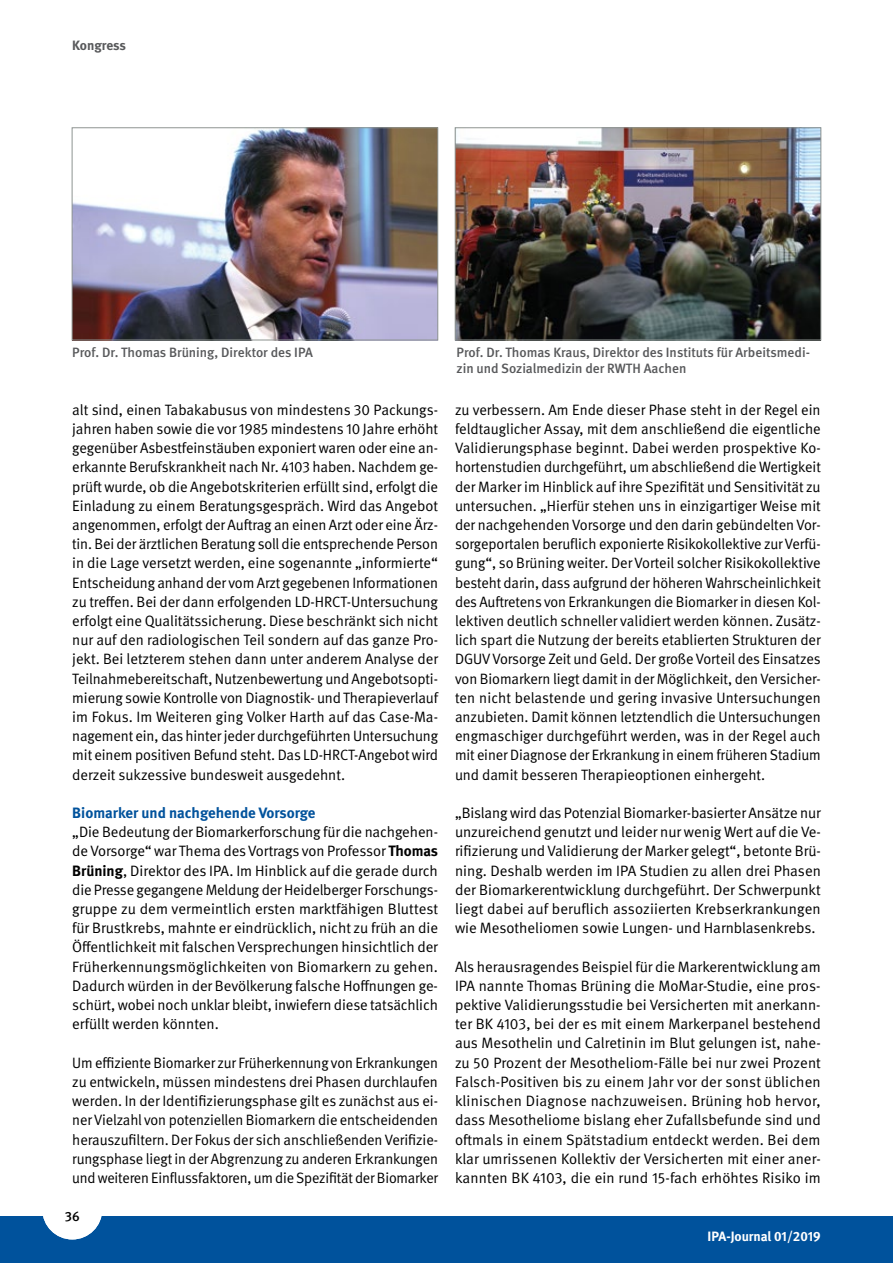
<style>
.page{position:relative;width:893px;height:1263px;background:#fff}
.page>*{position:absolute;margin:0;border:0;box-sizing:border-box;transform-origin:0 0}
.t1{font:15px/19.2px "DGUV Meta";letter-spacing:-.005em;color:#000;text-align:justify}
.t2{font:15px/19.2px "DGUV Meta";letter-spacing:-.005em;color:#000;text-align:justify;scale:.96 1}
.t3{font:700 15px "DGUV Meta";color:#00529c}
.t4{font:500 13.5px/16.2px "DGUV Meta";color:#58595b}
.t5{font:700 13.5px "DGUV Meta";letter-spacing:-.005em;color:#fff}
.t6{font:700 13.5px "DGUV Meta";letter-spacing:-.005em;color:#58595b}
.t7{font:500 13.5px "DGUV Meta";color:#000}
.s1{font-weight:700}
</style>
<div class="page">
<div style="left:0;top:1216px;width:893px;height:47px;background:#00529c"></div>
<div style="left:42px;top:1179px;width:60px;height:60px;background:#fff;border-radius:50%"></div>
<img style="left:457px;top:130px;width:362px;height:208px">
<div style="left:455px;top:128px;width:366px;height:212px;border:1px solid #8e9491"></div>
<img style="left:74px;top:130px;width:362px;height:208px">
<div style="left:72px;top:128px;width:366px;height:212px;border:1px solid #8e9491"></div>
<p class="t6" style="left:72px;top:37px;width:55px">Kongress</p>
<p class="t4" style="left:72px;top:345px;width:242px">Prof. Dr. Thomas Brüning, Direktor des IPA</p>
<p class="t1" style="left:72px;top:400px;width:367px">alt sind, einen Tabakabusus von mindestens 30 Packungs&shy;jahren haben sowie die vor 1985 mindestens 10 Jahre erhöht gegenüber Asbestfeinstäuben exponiert waren oder eine an&shy;erkannte Berufskrankheit nach Nr. 4103 haben. Nachdem ge&shy;prüft wurde, ob die Angebotskriterien erfüllt sind, erfolgt die Einladung zu einem Beratungsgespräch. Wird das Angebot angenommen, erfolgt der Auftrag an einen Arzt oder eine Ärz&shy;tin. Bei der ärztlichen Beratung soll die entsprechende Person in die Lage versetzt werden, eine sogenannte „informierte“ Entscheidung anhand der vom Arzt gegebenen Informationen zu treffen. Bei der dann erfolgenden LD-HRCT-Untersuchung erfolgt eine Qualitätssicherung. Diese beschränkt sich nicht nur auf den radiologischen Teil sondern auf das ganze Pro&shy;jekt. Bei letzterem stehen dann unter anderem Analyse der Teilnahmebereitschaft, Nutzenbewertung und Angebotsopti&shy;mierung sowie Kontrolle von Diagnostik- und Therapieverlauf im Fokus. Im Weiteren ging Volker Harth auf das Case-Ma&shy;nagement ein, das hinter jeder durchgeführten Untersuchung mit einem positiven Befund steht. Das LD-HRCT-Angebot wird derzeit sukzessive bundesweit ausgedehnt.</p>
<p class="t3" style="left:72px;top:804px;width:245px">Biomarker und nachgehende Vorsorge</p>
<p class="t1" style="left:72px;top:823px;width:367px">„Die Bedeutung der Biomarkerforschung für die nachgehen&shy;de Vorsorge“ war Thema des Vortrags von Professor <span class="s1">Thomas Brüning</span>, Direktor des IPA. Im Hinblick auf die gerade durch die Presse gegangene Meldung der Heidelberger Forschungs&shy;gruppe zu dem vermeintlich ersten marktfähigen Bluttest für Brustkrebs, mahnte er eindrücklich, nicht zu früh an die Öffentlichkeit mit falschen Versprechungen hinsichtlich der Früherkennungsmöglichkeiten von Biomarkern zu gehen.<br>Dadurch würden in der Bevölkerung falsche Hoffnungen ge&shy;schürt, wobei noch unklar bleibt, inwiefern diese tatsächlich erfüllt werden könnten.</p>
<p class="t2" style="left:72px;top:1053px;width:383px">Um effiziente Biomarker zur Früherkennung von Erkrankungen zu entwickeln, müssen mindestens drei Phasen durchlaufen werden. In der Identifizierungsphase gilt es zunächst aus ei&shy;ner Vielzahl von potenziellen Biomarkern die entscheidenden herauszufiltern. Der Fokus der sich anschließenden Verifizie&shy;rungsphase liegt in der Abgrenzung zu anderen Erkrankungen und weiteren Einflussfaktoren, um die Spezifität der Biomarker</p>
<p class="t7" style="left:65px;top:1209px;width:16px">36</p>
<p class="t4" style="left:457px;top:345px;width:355px">Prof. Dr. Thomas Kraus, Direktor des Instituts für Arbeitsmedi&shy;zin und Sozialmedizin der RWTH Aachen</p>
<p class="t1" style="left:455px;top:400px;width:367px">zu verbessern. Am Ende dieser Phase steht in der Regel ein feldtauglicher Assay, mit dem anschließend die eigentliche Validierungsphase beginnt. Dabei werden prospektive Ko&shy;hortenstudien durchgeführt, um abschließend die Wertigkeit der Marker im Hinblick auf ihre Spezifität und Sensitivität zu untersuchen. „Hierfür stehen uns in einzigartiger Weise mit der nachgehenden Vorsorge und den darin gebündelten Vor&shy;sorgeportalen beruflich exponierte Risikokollektive zur Verfü&shy;gung“, so Brüning weiter. Der Vorteil solcher Risikokollektive besteht darin, dass aufgrund der höheren Wahrscheinlichkeit des Auftretens von Erkrankungen die Biomarker in diesen Kol&shy;lektiven deutlich schneller validiert werden können. Zusätz&shy;lich spart die Nutzung der bereits etablierten Strukturen der DGUV Vorsorge Zeit und Geld. Der große Vorteil des Einsatzes von Biomarkern liegt damit in der Möglichkeit, den Versicher&shy;ten nicht belastende und gering invasive Untersuchungen anzubieten. Damit können letztendlich die Untersuchungen engmaschiger durchgeführt werden, was in der Regel auch mit einer Diagnose der Erkrankung in einem früheren Stadium und damit besseren Therapieoptionen einhergeht.</p>
<p class="t1" style="left:455px;top:804px;width:367px">„Bislang wird das Potenzial Biomarker-basierter Ansätze nur unzureichend genutzt und leider nur wenig Wert auf die Ve&shy;rifizierung und Validierung der Marker gelegt“, betonte Brü&shy;ning. Deshalb werden im IPA Studien zu allen drei Phasen der Biomarkerentwicklung durchgeführt. Der Schwerpunkt liegt dabei auf beruflich assoziierten Krebserkrankungen wie Mesotheliomen sowie Lungen- und Harnblasenkrebs.</p>
<p class="t1" style="left:455px;top:957px;width:367px">Als herausragendes Beispiel für die Markerentwicklung am IPA nannte Thomas Brüning die MoMar-Studie, eine pros&shy;pektive Validierungsstudie bei Versicherten mit anerkann&shy;ter BK 4103, bei der es mit einem Markerpanel bestehend aus Mesothelin und Calretinin im Blut gelungen ist, nahe&shy;zu 50 Prozent der Mesotheliom-Fälle bei nur zwei Prozent Falsch-Positiven bis zu einem Jahr vor der sonst üblichen klinischen Diagnose nachzuweisen. Brüning hob hervor, dass Mesotheliome bislang eher Zufallsbefunde sind und oftmals in einem Spätstadium entdeckt werden. Bei dem klar umrissenen Kollektiv der Versicherten mit einer aner&shy;kannten BK 4103, die ein rund 15-fach erhöhtes Risiko im</p>
<p class="t5" style="left:708px;top:1228px;width:115px">IPA-Journal 01/2019</p>
</div>
